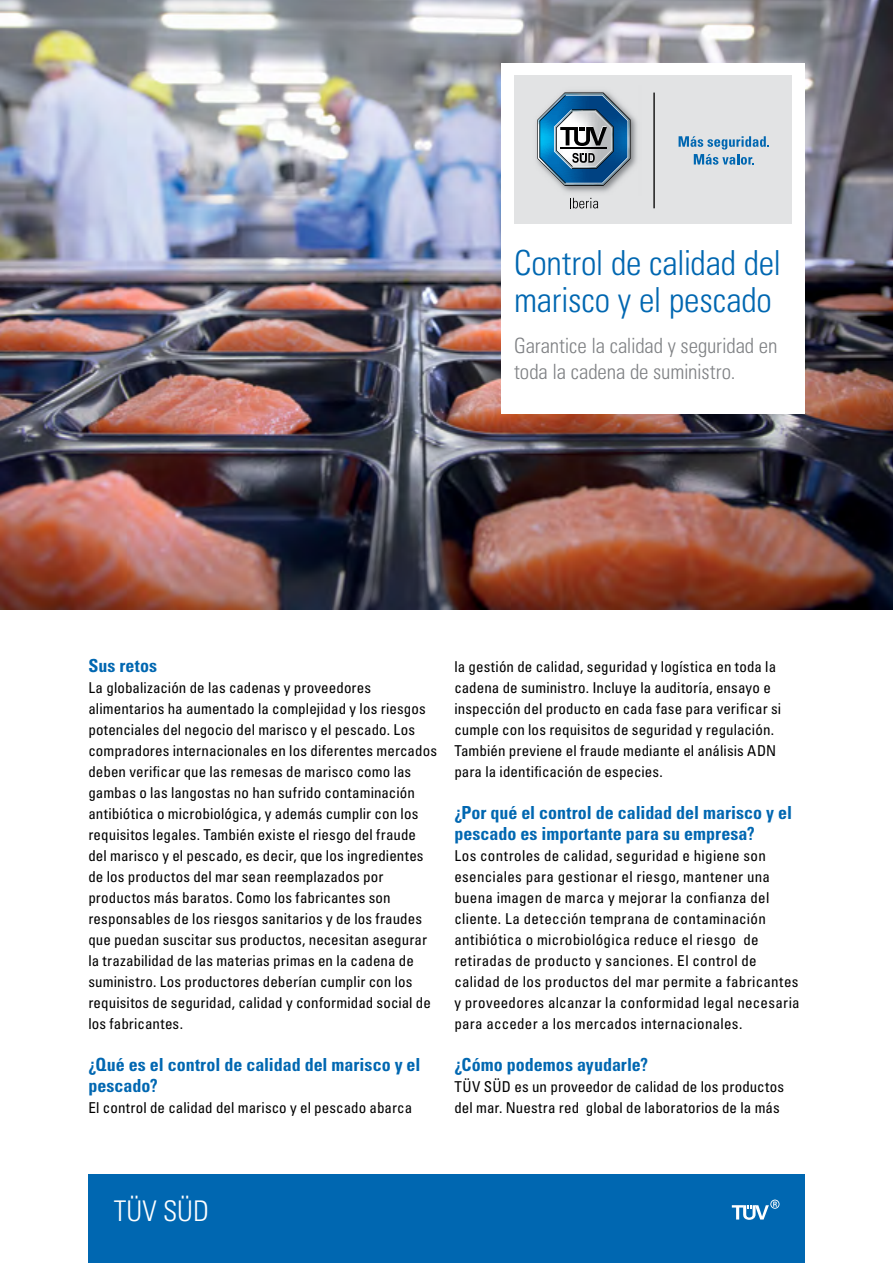
<style>
.page{position:relative;width:893px;height:1263px;background:#fff}
.page>*{position:absolute;margin:0;border:0;box-sizing:border-box;transform-origin:0 0}
.t1{font:34.5px/37.5px "Univers LTCYR 47 Light Cond";letter-spacing:-.005em;color:#0067b1}
.t2{font:28.5px "Univers LTCYR 47 Light Cond";color:#fff}
.t3{font:21px/25.5px "Univers LTCYR 47 Light Cond";letter-spacing:-.005em;color:#808285}
.t4{font:18px/21px "Univers LTCYR 67 Bold Cond";color:#0067b1}
.t5{font:condensed 15px/21px "Univers LTCYR 57";letter-spacing:.01em;color:#000}
</style>
<div class="page">
<div style="left:88px;top:1174px;width:717px;height:89px;background:#0067b1"></div>
<svg style="left:732px;top:1199px;width:47px;height:21px"></svg>
<img style="left:0;top:0;width:893px;height:609px">
<div style="left:501px;top:63px;width:304px;height:351px;background:#fff"></div>
<div style="left:514px;top:76px;width:278px;height:148px;background:#e2e3e4"></div>
<hr style="left:653px;top:93px;width:2px;height:115px;background:#000">
<img style="left:536px;top:90px;width:101px;height:80px">
<svg style="left:679px;top:136px;width:90px;height:29px"></svg>
<svg style="left:537px;top:93px;width:93px;height:115px"></svg>
<h1 class="t1" style="left:514px;top:242px;width:268px">Control de calidad del marisco y el pescado</h1>
<h3 class="t3" style="left:514px;top:332px;width:265px">Garantice la calidad y seguridad en toda la cadena de suministro.</h3>
<p class="t4" style="left:88px;top:655px;width:70px">Sus retos</p>
<p class="t5" style="left:88px;top:677px;width:350px">La globalización de las cadenas y proveedores alimentarios ha aumentado la complejidad y los riesgos potenciales del negocio del marisco y el pescado. Los compradores internacionales en los diferentes mercados deben verificar que las remesas de marisco como las gambas o las langostas no han sufrido contaminación antibiótica o microbiológica, y además cumplir con los requisitos legales. También existe el riesgo del fraude del marisco y el pescado, es decir, que los ingredientes de los productos del mar sean reemplazados por productos más baratos. Como los fabricantes son responsables de los riesgos sanitarios y de los fraudes que puedan suscitar sus productos, necesitan asegurar la trazabilidad de las materias primas en la cadena de suministro. Los productores deberían cumplir con los requisitos de seguridad, calidad y conformidad social de los fabricantes.</p>
<p class="t4" style="left:88px;top:1054px;width:334px">¿Qué es el control de calidad del marisco y el pescado?</p>
<p class="t5" style="left:88px;top:1097px;width:325px">El control de calidad del marisco y el pescado abarca</p>
<p class="t5" style="left:454px;top:656px;width:328px">la gestión de calidad, seguridad y logística en toda la cadena de suministro. Incluye la auditoría, ensayo e inspección del producto en cada fase para verificar si cumple con los requisitos de seguridad y regulación.<br>También previene el fraude mediante el análisis ADN para la identificación de especies.</p>
<p class="t4" style="left:454px;top:802px;width:339px">¿Por qué el control de calidad del marisco y el pescado es importante para su empresa?</p>
<p class="t5" style="left:454px;top:845px;width:347px">Los controles de calidad, seguridad e higiene son esenciales para gestionar el riesgo, mantener una buena imagen de marca y mejorar la confianza del cliente. La detección temprana de contaminación antibiótica o microbiológica reduce el riesgo de retiradas de producto y sanciones. El control de calidad de los productos del mar permite a fabricantes y proveedores alcanzar la conformidad legal necesaria para acceder a los mercados internacionales.</p>
<p class="t4" style="left:454px;top:1054px;width:195px">¿Cómo podemos ayudarle?</p>
<p class="t5" style="left:454px;top:1076px;width:331px">TÜV SÜD es un proveedor de calidad de los productos del mar. Nuestra red global de laboratorios de la más</p>
<h2 class="t2" style="left:114px;top:1191px;width:97px">TÜV SÜD</h2>
</div>
